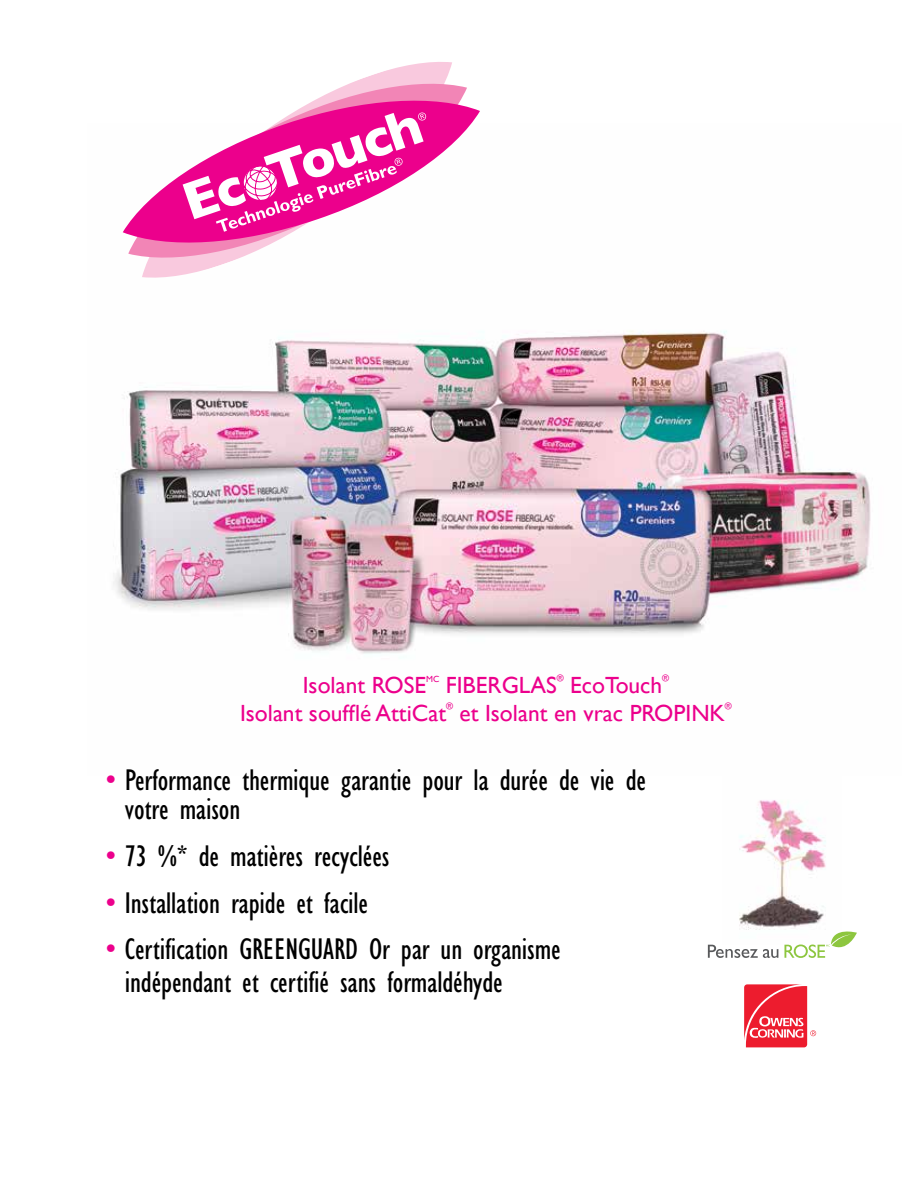
<style>
.page{position:relative;width:918px;height:1188px;background:#fff}
.page>*{position:absolute;margin:0;border:0;box-sizing:border-box;transform-origin:0 0}
.t1{font:condensed 30.9px/29.7px "Gill Sans";letter-spacing:-.005em;color:#000}
.t2{font:23.4px "Gill Sans";color:#ec008c}
.t3{font:9.3px "Gill Sans";color:#ec008c}
.t4{font:8.85px "Gill Sans";color:#ec008c}
.s1{color:#ec008c}
</style>
<div class="page">
<img style="left:739px;top:800px;width:87px;height:130px">
<img style="left:113px;top:232px;width:758px;height:422px">
<svg style="left:142px;top:62px;width:310px;height:219px"></svg>
<svg style="left:128px;top:77px;width:339px;height:188px"></svg>
<svg style="left:123px;top:94px;width:357px;height:155px"></svg>
<svg style="left:183px;top:112px;width:243px;height:120px"></svg>
<svg style="left:744px;top:984px;width:72px;height:63px"></svg>
<svg style="left:708px;top:945px;width:70px;height:13px"></svg>
<svg style="left:784px;top:932px;width:73px;height:26px"></svg>
<p class="t2" style="left:303px;top:671px;width:125px">Isolant ROSE</p>
<p class="t4" style="left:426px;top:674px;width:15px">MC</p>
<p class="t2" style="left:446px;top:671px;width:112px">FIBERGLAS</p>
<p class="t3" style="left:557px;top:673px;width:8px">®</p>
<p class="t2" style="left:570px;top:671px;width:94px">EcoTouch</p>
<p class="t3" style="left:662px;top:673px;width:8px">®</p>
<p class="t2" style="left:240px;top:699px;width:208px">Isolant soufflé AttiCat</p>
<p class="t3" style="left:446px;top:701px;width:8px">®</p>
<p class="t2" style="left:460px;top:699px;width:267px">et Isolant en vrac PROPINK</p>
<p class="t3" style="left:725px;top:701px;width:8px">®</p>
<p class="t1" style="left:125px;top:765px;width:523px;text-indent:-19px"><span class="s1">•</span> Performance thermique garantie pour la durée de vie de votre maison</p>
<p class="t1" style="left:106px;top:842px;width:286px"><span class="s1">•</span> 73 %* de matières recyclées</p>
<p class="t1" style="left:106px;top:888px;width:264px"><span class="s1">•</span> Installation rapide et facile</p>
<p class="t1" style="left:125px;top:934px;width:437px;line-height:32.2px;text-indent:-19px"><span class="s1">•</span> Certification GREENGUARD Or par un organisme indépendant et certifié sans formaldéhyde</p>
</div>
